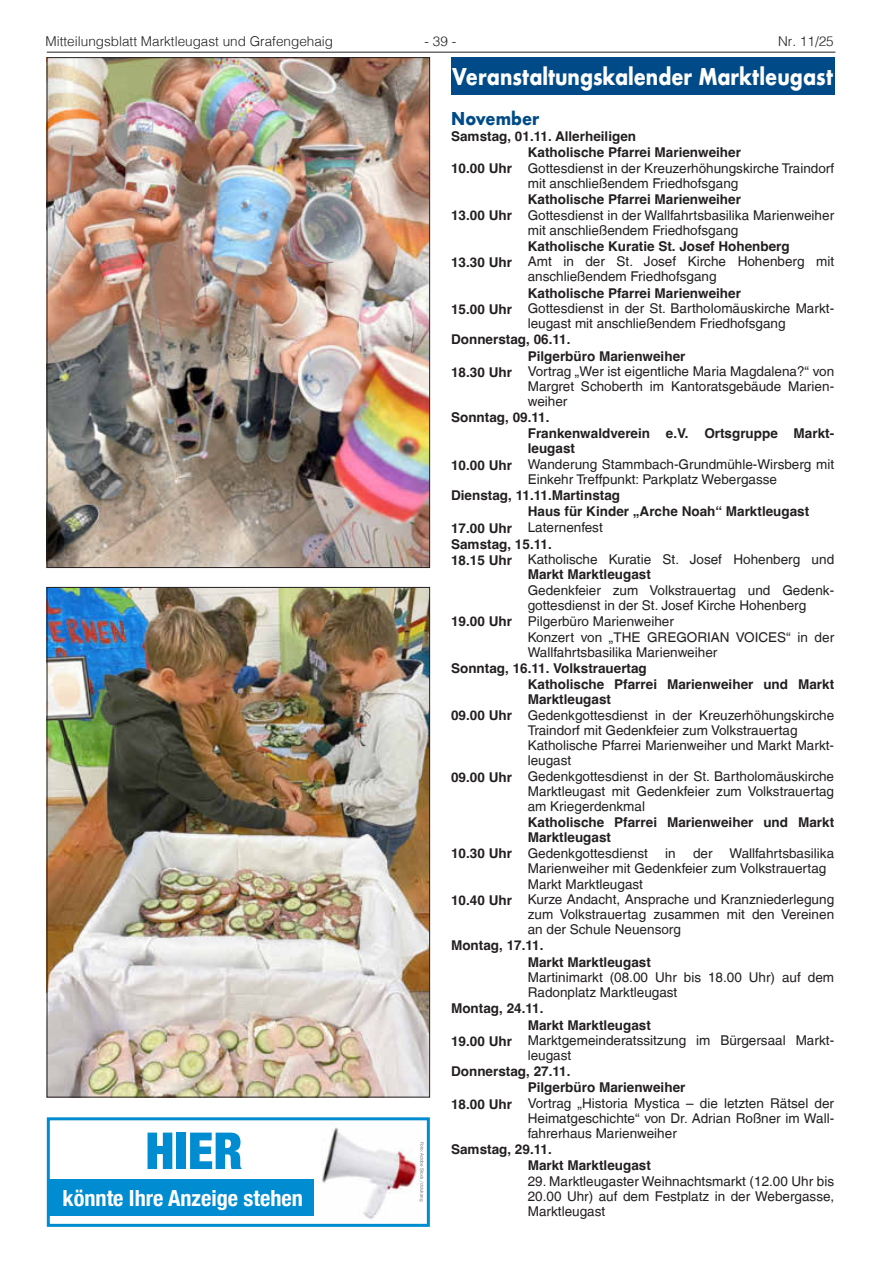
<style>
.page{position:relative;width:881px;height:1263px;background:#fff}
.page>*{position:absolute;margin:0;border:0;box-sizing:border-box;transform-origin:0 0}
.t1{font:900 condensed 51px "Helvetica Neue";color:#008cd0}
.t2{font:700 22.5px "Futura";color:#fff;scale:.83 1}
.t3{font:700 condensed 22.2px "Helvetica Neue";color:#fff}
.t4{font:700 17.25px "Futura";color:#004b87;scale:.9 1}
.t5{font:13.5px/15px "Helvetica LT";color:#231f20}
.t6{font:700 13.5px/16px "Helvetica";color:#231f20}
.t7{font:300 13.5px "Helvetica";color:#231f20}
.t8{font:4.5px "Helvetica Neue";color:#787878}
.s1{font-family:"Helvetica";font-weight:700}
</style>
<div class="page">
<hr style="left:47px;top:52px;width:788px;height:1px;background:#231f20">
<div style="left:451px;top:57px;width:382px;height:38px;background:#004b87"></div>
<img style="left:49px;top:59px;width:378px;height:507px">
<img style="left:49px;top:589px;width:378px;height:506px">
<div style="left:48px;top:1179px;width:266px;height:36px;background:#008cd0"></div>
<div style="left:47px;top:1117px;width:382px;height:110px;border:3px solid #008cd0"></div>
<img style="left:322px;top:1127px;width:98px;height:92px">
<p class="t7" style="left:45px;top:30px;width:289px">Mitteilungsblatt Marktleugast und Grafengehaig</p>
<p class="t7" style="left:424px;top:30px;width:33px">- 39 -</p>
<p class="t7" style="left:777px;top:30px;width:57px">Nr. 11/25</p>
<h2 class="t2" style="left:452px;top:60px;width:460px">Veranstaltungskalender Marktleugast</h2>
<p class="t4" style="left:451px;top:106px;width:99px">November</p>
<p class="t6" style="left:527px;top:130px;width:215px;text-indent:-77px">Samstag, 01.11. Allerheiligen<br>Katholische Pfarrei Marienweiher</p>
<p class="t5" style="left:527px;top:161px;width:308px;text-indent:-77px"><span class="s1">10.00 Uhr</span> Gottesdienst in der Kreuzerhöhungskirche Traindorf mit anschließendem Friedhofsgang</p>
<p class="t6" style="left:527px;top:193px;width:215px">Katholische Pfarrei Marienweiher</p>
<p class="t5" style="left:527px;top:207px;width:308px;text-indent:-77px"><span class="s1">13.00 Uhr</span> Gottesdienst in der Wallfahrtsbasilika Marienweiher mit anschließendem Friedhofsgang</p>
<p class="t6" style="left:527px;top:239px;width:263px">Katholische Kuratie St. Josef Hohenberg</p>
<p class="t5" style="left:527px;top:254px;width:308px;text-indent:-77px"><span class="s1">13.30 Uhr</span> Amt in der St. Josef Kirche Hohenberg mit anschließendem Friedhofsgang</p>
<p class="t6" style="left:527px;top:286px;width:215px">Katholische Pfarrei Marienweiher</p>
<p class="t5" style="left:527px;top:301px;width:308px;text-indent:-77px"><span class="s1">15.00 Uhr</span> Gottesdienst in der St. Bartholomäuskirche Markt&shy;leugast mit anschließendem Friedhofsgang</p>
<p class="t6" style="left:527px;top:333px;width:159px;text-indent:-77px">Donnerstag, 06.11.<br>Pilgerbüro Marienweiher</p>
<p class="t5" style="left:527px;top:364px;width:308px;text-align:justify;text-indent:-77px"><span class="s1">18.30 Uhr</span> Vortrag „Wer ist eigentliche Maria Magdalena?“ von Margret Schoberth im Kantoratsgebäude Marien&shy;weiher</p>
<p class="t6" style="left:527px;top:411px;width:308px;line-height:15.6px;text-indent:-77px">Sonntag, 09.11.<br>Frankenwaldverein e.V. Ortsgruppe Markt&shy;leugast</p>
<p class="t5" style="left:527px;top:457px;width:308px;text-indent:-77px"><span class="s1">10.00 Uhr</span> Wanderung Stammbach-Grundmühle-Wirsberg mit<br>Einkehr Treffpunkt: Parkplatz Webergasse</p>
<p class="t6" style="left:527px;top:489px;width:283px;text-indent:-77px">Dienstag, 11.11.Martinstag<br>Haus für Kinder „Arche Noah“ Marktleugast</p>
<p class="t5" style="left:451px;top:520px;width:153px"><span class="s1">17.00 Uhr</span> Laternenfest</p>
<p class="t6" style="left:451px;top:537px;width:102px">Samstag, 15.11.</p>
<p class="t5" style="left:451px;top:552px;width:384px"><span class="s1">18.15 Uhr</span> Katholische Kuratie St. Josef Hohenberg und</p>
<p class="t6" style="left:527px;top:568px;width:125px">Markt Marktleugast</p>
<p class="t5" style="left:527px;top:583px;width:308px">Gedenkfeier zum Volkstrauertag und Gedenk-</p>
<p class="t5" style="left:527px;top:598px;width:280px">gottesdienst in der St. Josef Kirche Hohenberg</p>
<p class="t5" style="left:451px;top:613px;width:224px"><span class="s1">19.00 Uhr</span> Pilgerbüro Marienweiher</p>
<p class="t5" style="left:527px;top:629px;width:308px">Konzert von „THE GREGORIAN VOICES“ in der</p>
<p class="t5" style="left:527px;top:644px;width:191px">Wallfahrtsbasilika Marienweiher</p>
<p class="t6" style="left:527px;top:662px;width:308px;line-height:15.6px;text-indent:-77px">Sonntag, 16.11. Volkstrauertag<br>Katholische Pfarrei Marienweiher und Markt<br>Marktleugast</p>
<p class="t5" style="left:451px;top:707px;width:384px"><span class="s1">09.00 Uhr</span> Gedenkgottesdienst in der Kreuzerhöhungskirche</p>
<p class="t5" style="left:527px;top:722px;width:271px">Traindorf mit Gedenkfeier zum Volkstrauertag</p>
<p class="t5" style="left:527px;top:738px;width:308px">Katholische Pfarrei Marienweiher und Markt Markt-</p>
<p class="t5" style="left:527px;top:753px;width:45px">leugast</p>
<p class="t5" style="left:451px;top:769px;width:384px"><span class="s1">09.00 Uhr</span> Gedenkgottesdienst in der St. Bartholomäuskirche</p>
<p class="t5" style="left:527px;top:784px;width:308px">Marktleugast mit Gedenkfeier zum Volkstrauertag</p>
<p class="t5" style="left:527px;top:799px;width:119px">am Kriegerdenkmal</p>
<p class="t6" style="left:527px;top:816px;width:308px;line-height:15px">Katholische Pfarrei Marienweiher und Markt<br>Marktleugast</p>
<p class="t5" style="left:451px;top:846px;width:198px"><span class="s1">10.30 Uhr</span> Gedenkgottesdienst</p>
<p class="t5" style="left:665px;top:846px;width:12px">in</p>
<p class="t5" style="left:692px;top:846px;width:142px">der Wallfahrtsbasilika</p>
<p class="t5" style="left:527px;top:861px;width:300px">Marienweiher mit Gedenkfeier zum Volkstrauertag</p>
<p class="t5" style="left:527px;top:876px;width:117px">Markt Marktleugast</p>
<p class="t5" style="left:451px;top:892px;width:384px"><span class="s1">10.40 Uhr</span> Kurze Andacht, Ansprache und Kranzniederlegung</p>
<p class="t5" style="left:527px;top:907px;width:308px">zum Volkstrauertag zusammen mit den Vereinen</p>
<p class="t5" style="left:527px;top:922px;width:155px">an der Schule Neuensorg</p>
<p class="t6" style="left:527px;top:939px;width:125px;text-indent:-77px">Montag, 17.11.<br>Markt Marktleugast</p>
<p class="t5" style="left:527px;top:970px;width:308px">Martinimarkt (08.00 Uhr bis 18.00 Uhr) auf dem<br>Radonplatz Marktleugast</p>
<p class="t6" style="left:527px;top:1002px;width:125px;text-indent:-77px">Montag, 24.11.<br>Markt Marktleugast</p>
<p class="t5" style="left:527px;top:1033px;width:308px;text-indent:-77px"><span class="s1">19.00 Uhr</span> Marktgemeinderatssitzung im Bürgersaal Markt&shy;leugast</p>
<p class="t6" style="left:527px;top:1065px;width:159px;text-indent:-77px">Donnerstag, 27.11.<br>Pilgerbüro Marienweiher</p>
<p class="t5" style="left:527px;top:1096px;width:308px;text-align:justify;text-indent:-77px"><span class="s1">18.00 Uhr</span> Vortrag „Historia Mystica – die letzten Rätsel der Heimatgeschichte“ von Dr. Adrian Roßner im Wall&shy;fahrerhaus Marienweiher</p>
<p class="t6" style="left:527px;top:1143px;width:125px;text-indent:-77px">Samstag, 29.11.<br>Markt Marktleugast</p>
<p class="t5" style="left:527px;top:1174px;width:308px">29. Marktleugaster Weihnachtsmarkt (12.00 Uhr bis</p>
<p class="t5" style="left:527px;top:1189px;width:308px">20. 00 Uhr) auf dem Festplatz in der Webergasse,<br>Marktleugast</p>
<h1 class="t1" style="left:145px;top:1119px;width:99px">HIER</h1>
<h3 class="t3" style="left:63px;top:1179px;width:242px">könnte Ihre Anzeige stehen</h3>
<p class="t8" style="left:425px;top:1141px;width:61px;rotate:90deg">Foto: Adobe Stock / ddukang</p>
</div>
